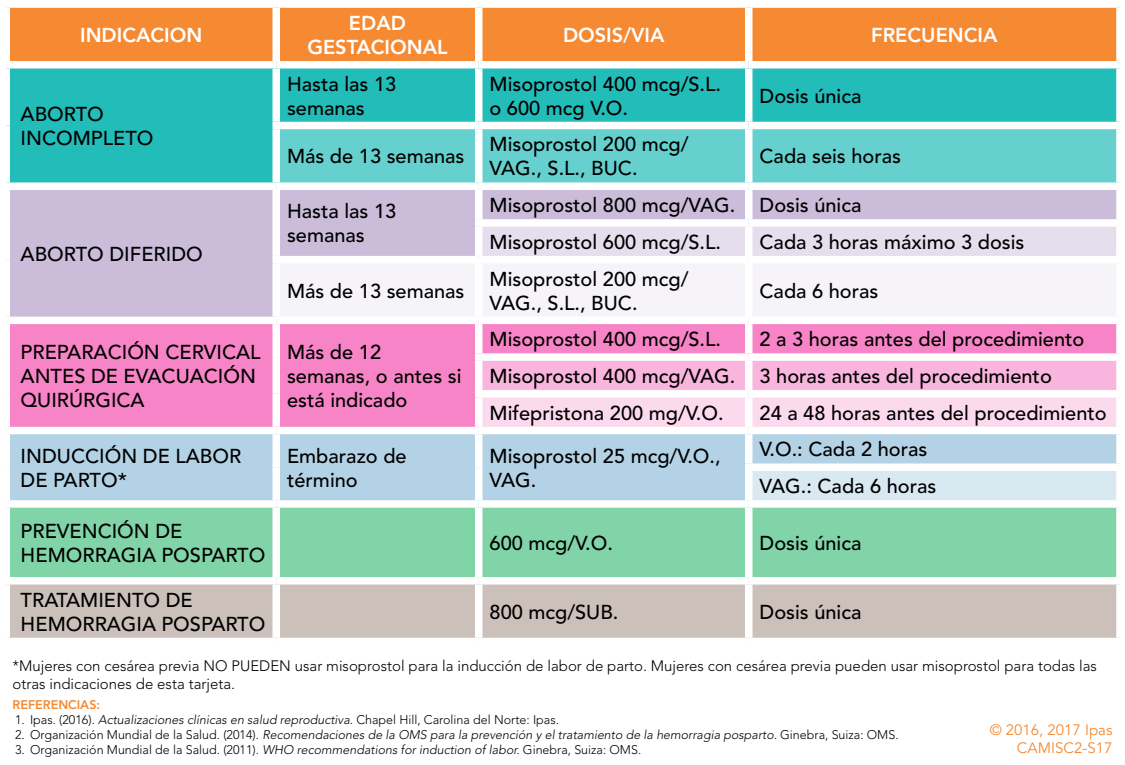
<style>
.page{position:relative;width:1125px;height:765px;background:#fff}
.page>*{position:absolute;margin:0;border:0;box-sizing:border-box;transform-origin:0 0}
.t1{font:500 20px/24px "Avenir LT Std";color:#000}
.t2{font:800 20px/24px "Avenir LT Std";color:#fff;text-align:center}
.t3{font:300 15px/18px "Avenir LT Std";color:#000}
.t4{font:15px/18.8px "Avenir LT Std";color:#f68a33;text-align:right}
.t5{font:300 12.5px "Avenir LT Std";color:#000}
.t6{font:italic 300 12.5px "Avenir LT Std";color:#000}
.t7{font:800 12.5px "Avenir LT Std";color:#f68a33}
.s1{font-style:italic}
.s2{font-style:normal}
</style>
<div class="page">
<div style="left:10px;top:8px;width:1106px;height:53px;background:#f68a33"></div>
<div style="left:10px;top:69px;width:1106px;height:113px;background:#22bcb9"></div>
<div style="left:280px;top:129px;width:836px;height:53px;background:#65d0ce"></div>
<div style="left:10px;top:190px;width:1106px;height:127px;background:#cbbdd9"></div>
<div style="left:482px;top:227px;width:634px;height:29px;background:#e5deec"></div>
<div style="left:280px;top:263px;width:836px;height:54px;background:#f6f4f9"></div>
<div style="left:10px;top:324px;width:1106px;height:103px;background:#f684c6"></div>
<svg style="left:482px;top:361px;width:634px;height:66px;background:#fac7e5"></svg>
<div style="left:10px;top:434px;width:1106px;height:66px;background:#b3d2e6"></div>
<div style="left:749px;top:467px;width:371px;height:37px;background:#d9e9f2"></div>
<div style="left:10px;top:508px;width:1106px;height:69px;background:#80d4a7"></div>
<div style="left:10px;top:585px;width:1106px;height:53px;background:#ccc1ba"></div>
<div style="left:272px;top:8px;width:8px;height:53px;background:#fff"></div>
<div style="left:475px;top:8px;width:7px;height:53px;background:#fff"></div>
<div style="left:745px;top:8px;width:7px;height:53px;background:#fff"></div>
<div style="left:272px;top:69px;width:8px;height:53px;background:#fff"></div>
<div style="left:475px;top:69px;width:7px;height:53px;background:#fff"></div>
<div style="left:745px;top:69px;width:7px;height:53px;background:#fff"></div>
<div style="left:272px;top:122px;width:207px;height:7px;background:#fff"></div>
<div style="left:272px;top:129px;width:8px;height:53px;background:#fff"></div>
<div style="left:479px;top:122px;width:270px;height:7px;background:#fff"></div>
<div style="left:475px;top:129px;width:7px;height:53px;background:#fff"></div>
<div style="left:749px;top:122px;width:375px;height:7px;background:#fff"></div>
<div style="left:745px;top:129px;width:7px;height:53px;background:#fff"></div>
<div style="left:272px;top:190px;width:8px;height:33px;background:#fff"></div>
<div style="left:272px;top:223px;width:8px;height:33px;background:#fff"></div>
<div style="left:475px;top:190px;width:7px;height:29px;background:#fff"></div>
<div style="left:745px;top:190px;width:7px;height:29px;background:#fff"></div>
<div style="left:475px;top:219px;width:274px;height:8px;background:#fff"></div>
<div style="left:475px;top:227px;width:7px;height:29px;background:#fff"></div>
<div style="left:749px;top:219px;width:375px;height:8px;background:#fff"></div>
<div style="left:745px;top:227px;width:7px;height:29px;background:#fff"></div>
<div style="left:272px;top:256px;width:207px;height:7px;background:#fff"></div>
<div style="left:272px;top:263px;width:8px;height:54px;background:#fff"></div>
<div style="left:479px;top:256px;width:270px;height:7px;background:#fff"></div>
<div style="left:475px;top:263px;width:7px;height:54px;background:#fff"></div>
<div style="left:749px;top:256px;width:375px;height:7px;background:#fff"></div>
<div style="left:745px;top:263px;width:7px;height:54px;background:#fff"></div>
<div style="left:272px;top:324px;width:8px;height:33px;background:#fff"></div>
<div style="left:272px;top:357px;width:8px;height:37px;background:#fff"></div>
<div style="left:272px;top:394px;width:8px;height:33px;background:#fff"></div>
<div style="left:475px;top:324px;width:7px;height:29px;background:#fff"></div>
<div style="left:745px;top:324px;width:7px;height:29px;background:#fff"></div>
<div style="left:475px;top:353px;width:274px;height:8px;background:#fff"></div>
<div style="left:475px;top:361px;width:7px;height:29px;background:#fff"></div>
<div style="left:749px;top:353px;width:375px;height:8px;background:#fff"></div>
<div style="left:745px;top:361px;width:7px;height:29px;background:#fff"></div>
<div style="left:475px;top:390px;width:274px;height:8px;background:#fff"></div>
<div style="left:475px;top:398px;width:7px;height:29px;background:#fff"></div>
<div style="left:749px;top:390px;width:375px;height:8px;background:#fff"></div>
<div style="left:745px;top:398px;width:7px;height:29px;background:#fff"></div>
<div style="left:272px;top:434px;width:8px;height:33px;background:#fff"></div>
<div style="left:475px;top:434px;width:7px;height:33px;background:#fff"></div>
<div style="left:272px;top:467px;width:8px;height:33px;background:#fff"></div>
<div style="left:475px;top:467px;width:7px;height:33px;background:#fff"></div>
<div style="left:745px;top:434px;width:7px;height:29px;background:#fff"></div>
<div style="left:745px;top:463px;width:379px;height:8px;background:#fff"></div>
<div style="left:745px;top:471px;width:7px;height:29px;background:#fff"></div>
<div style="left:1116px;top:471px;width:8px;height:29px;background:#fff"></div>
<div style="left:272px;top:508px;width:8px;height:69px;background:#fff"></div>
<div style="left:475px;top:508px;width:7px;height:69px;background:#fff"></div>
<div style="left:749px;top:500px;width:375px;height:8px;background:#fff"></div>
<div style="left:745px;top:508px;width:7px;height:69px;background:#fff"></div>
<div style="left:272px;top:585px;width:8px;height:53px;background:#fff"></div>
<div style="left:475px;top:585px;width:7px;height:53px;background:#fff"></div>
<div style="left:745px;top:585px;width:7px;height:53px;background:#fff"></div>
<p class="t2" style="left:80px;top:23px;width:124px">INDICACION</p>
<p class="t2" style="left:308px;top:11px;width:142px">EDAD<br>GESTACIONAL</p>
<p class="t2" style="left:563px;top:23px;width:103px">DOSIS/VIA</p>
<p class="t2" style="left:871px;top:23px;width:128px">FRECUENCIA</p>
<p class="t1" style="left:21px;top:103px;width:134px">ABORTO<br>INCOMPLETO</p>
<p class="t1" style="left:21px;top:242px;width:184px">ABORTO DIFERIDO</p>
<p class="t1" style="left:287px;top:72px;width:111px">Hasta las 13 semanas</p>
<p class="t1" style="left:490px;top:72px;width:233px">Misoprostol 400 mcg/S.L. o 600 mcg V.O.</p>
<p class="t1" style="left:287px;top:145px;width:179px">Más de 13 semanas</p>
<p class="t1" style="left:490px;top:133px;width:200px">Misoprostol 200 mcg/<br>VAG., S.L., BUC.</p>
<p class="t1" style="left:760px;top:84px;width:103px">Dosis única</p>
<p class="t1" style="left:760px;top:145px;width:143px">Cada seis horas</p>
<p class="t1" style="left:287px;top:200px;width:111px">Hasta las 13 semanas</p>
<p class="t1" style="left:490px;top:187px;width:373px;line-height:36.8px">Misoprostol 800 mcg/VAG. Dosis única<br>Misoprostol 600 mcg/S.L.</p>
<p class="t1" style="left:760px;top:230px;width:266px">Cada 3 horas máximo 3 dosis</p>
<p class="t1" style="left:287px;top:279px;width:179px">Más de 13 semanas</p>
<p class="t1" style="left:490px;top:267px;width:200px">Misoprostol 200 mcg/<br>VAG., S.L., BUC.</p>
<p class="t1" style="left:760px;top:279px;width:120px">Cada 6 horas</p>
<p class="t1" style="left:21px;top:341px;width:242px">PREPARACIÓN CERVICAL<br>ANTES DE EVACUACIÓN<br>QUIRÚRGICA</p>
<p class="t1" style="left:287px;top:341px;width:176px">Más de 12 semanas, o antes si está indicado</p>
<p class="t1" style="left:490px;top:328px;width:233px">Misoprostol 400 mcg/S.L.</p>
<p class="t1" style="left:490px;top:321px;width:596px;line-height:36.8px;text-indent:270px">2 a 3 horas antes del procedimiento<br>Misoprostol 400 mcg/VAG. 3 horas antes del procedimiento<br>Mifepristona 200 mg/V.O.</p>
<p class="t1" style="left:760px;top:401px;width:349px">24 a 48 horas antes del procedimiento</p>
<p class="t1" style="left:21px;top:444px;width:222px">INDUCCIÓN DE LABOR<br>DE PARTO*</p>
<p class="t1" style="left:287px;top:444px;width:121px">Embarazo de término</p>
<p class="t1" style="left:490px;top:444px;width:233px">Misoprostol 25 mcg/V.O.,<br>VAG.</p>
<p class="t1" style="left:760px;top:432px;width:178px;line-height:36.8px">V.O.: Cada 2 horas<br>VAG.: Cada 6 horas</p>
<p class="t1" style="left:21px;top:520px;width:246px">PREVENCIÓN DE<br>HEMORRAGIA POSPARTO</p>
<p class="t1" style="left:490px;top:532px;width:125px">600 mcg/V.O.</p>
<p class="t1" style="left:760px;top:532px;width:103px">Dosis única</p>
<p class="t1" style="left:21px;top:588px;width:246px">TRATAMIENTO DE<br>HEMORRAGIA POSPARTO</p>
<p class="t1" style="left:490px;top:600px;width:130px">800 mcg/SUB.</p>
<p class="t1" style="left:760px;top:600px;width:103px">Dosis única</p>
<p class="t3" style="left:12px;top:657px;width:1086px">*Mujeres con cesárea previa NO PUEDEN usar misoprostol para la inducción de labor de parto. Mujeres con cesárea previa pueden usar misoprostol para todas las otras indicaciones de esta tarjeta.</p>
<p class="t7" style="left:12px;top:698px;width:89px">REFERENCIAS:</p>
<p class="t5" style="left:15px;top:713px;width:546px">1. Ipas. (2016). <span class="s1">Actualizaciones clínicas en salud reproductiva.</span> Chapel Hill, Carolina del Norte: Ipas.</p>
<p class="t6" style="left:15px;top:728px;width:885px"><span class="s2">2. Organización Mundial de la Salud. (2014).</span> Recomendaciones de la OMS para la prevención y el tratamiento de la hemorragia posparto. <span class="s2">Ginebra, Suiza: OMS.</span></p>
<p class="t5" style="left:15px;top:743px;width:628px">3. Organización Mundial de la Salud. (2011). <span class="s1">WHO recommendations for induction of labor.</span> Ginebra, Suiza: OMS.</p>
<p class="t4" style="left:990px;top:721px;width:124px">© 2016, 2017 Ipas<br>CAMISC2-S17</p>
</div>
